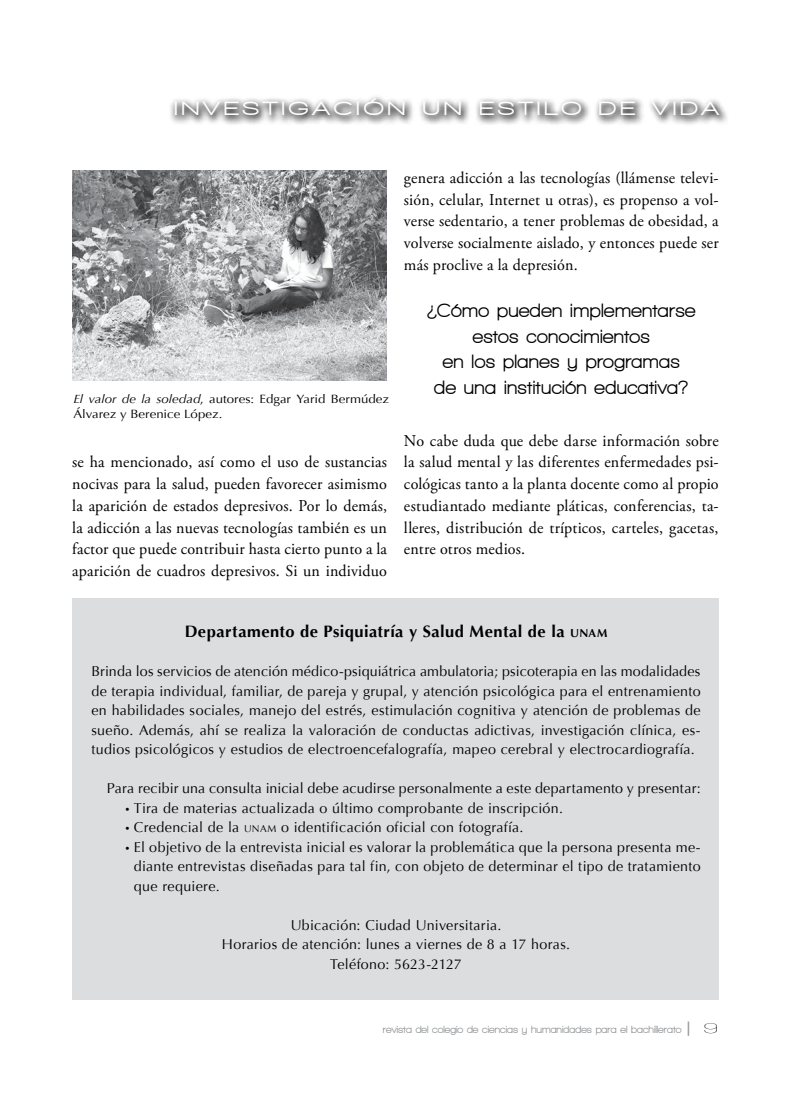
<style>
.page{position:relative;width:808px;height:1106px;background:#fff}
.page>*{position:absolute;margin:0;border:0;box-sizing:border-box;transform-origin:0 0}
.t1{font:800 19.5px/25.5px "Walkway";letter-spacing:.02em;color:#000;text-align:center}
.t2{font:900 19.5px "Walkway Expand";letter-spacing:.2em;color:#fff}
.t3{font:16.5px/21.8px "Adobe Garamond Pro";letter-spacing:.01em;color:#000;text-align:justify}
.t4{font:700 16.5px "Optima";letter-spacing:.025em;color:#000}
.t5{font:14.25px/19.5px "Optima";letter-spacing:.02em;color:#000;text-align:justify}
.t6{font:12px/15px "Optima";color:#000;scale:1.1 1}
.t7{font:800 10.5px "Walkway";color:#939598}
.s1{font-style:italic}
.s2{font-size:11.55px}
.s3{font-family:"Myriad Pro"}
.s4{font-size:10.05px}
.s5{font-family:"Verdana";font-weight:400;font-size:15px}
.s6{font-family:"Walkway Ultra Expand";font-weight:400;font-size:15px;color:#000}
</style>
<div class="page">
<div style="left:168px;top:94px;width:561px;height:32px;background:#000;opacity:.81"></div>
<img style="left:72px;top:171px;width:315px;height:209px">
<div style="left:72px;top:598px;width:647px;height:401px;background:#dcddde"></div>
<h1 class="t2" style="left:174px;top:98px;width:546px">INVESTIGACIÓN UN ESTILO DE VIDA</h1>
<p class="t6" style="left:73px;top:392px;width:289px"><span class="s1">El valor de la soledad</span>, autores: Edgar Yarid Bermúdez<br>Álvarez y Berenice López.</p>
<p class="t3" style="left:72px;top:452px;width:316px">se ha mencionado, así como el uso de sustancias nocivas para la salud, pueden favorecer asimismo la aparición de estados depresivos. Por lo demás, la adicción a las nuevas tecnologías también es un factor que puede contribuir hasta cierto punto a la aparición de cuadros depresivos. Si un individuo</p>
<p class="t3" style="left:404px;top:167px;width:316px">genera adicción a las tecnologías (llámense televi&shy;sión, celular, Internet u otras), es propenso a vol&shy;verse sedentario, a tener problemas de obesidad, a volverse socialmente aislado, y entonces puede ser más proclive a la depresión.</p>
<h1 class="t1" style="left:427px;top:297px;width:270px">¿Cómo pueden implementarse estos conocimientos<br>en los planes y programas<br>de una institución educativa?</h1>
<p class="t3" style="left:404px;top:430px;width:316px">No cabe duda que debe darse información sobre la salud mental y las diferentes enfermedades psi&shy;cológicas tanto a la planta docente como al propio estudiantado mediante pláticas, conferencias, ta&shy;lleres, distribución de trípticos, carteles, gacetas, entre otros medios.</p>
<p class="t4" style="left:185px;top:622px;width:424px">Departamento de Psiquiatría y Salud Mental de la <span class="s2">UNAM</span></p>
<p class="t5" style="left:91px;top:661px;width:611px">Brinda los servicios de atención médico-psiquiátrica ambulatoria; psicoterapia en las modalidades de terapia individual, familiar, de pareja y grupal, y atención psicológica para el entrenamiento en habilidades sociales, manejo del estrés, estimulación cognitiva y atención de problemas de sueño. Además, ahí se realiza la valoración de conductas adictivas, investigación clínica, es&shy;tudios psicológicos y estudios de electroencefalografía, mapeo cerebral y electrocardiografía.</p>
<p class="t5" style="left:107px;top:778px;width:595px">Para recibir una consulta inicial debe acudirse personalmente a este departamento y presentar:</p>
<p class="t5" style="left:125px;top:798px;width:439px"><span class="s3">•</span> Tira de materias actualizada o último comprobante de inscripción.</p>
<p class="t5" style="left:125px;top:817px;width:400px"><span class="s3">•</span> Credencial de la <span class="s4">UNAM</span> o identificación oficial con fotografía.</p>
<p class="t5" style="left:134px;top:837px;width:568px;text-indent:-9px"><span class="s3">•</span> El objetivo de la entrevista inicial es valorar la problemática que la persona presenta me&shy;diante entrevistas diseñadas para tal fin, con objeto de determinar el tipo de tratamiento que requiere.</p>
<p class="t5" style="left:222px;top:915px;width:350px;text-align:center">Ubicación: Ciudad Universitaria.<br>Horarios de atención: lunes a viernes de 8 a 17 horas.<br>Teléfono: 5623-2127</p>
<p class="t7" style="left:383px;top:1024px;width:337px">revista del colegio de ciencias y humanidades para el bachillerato <span class="s5">|</span> <span class="s6">9</span></p>
</div>
